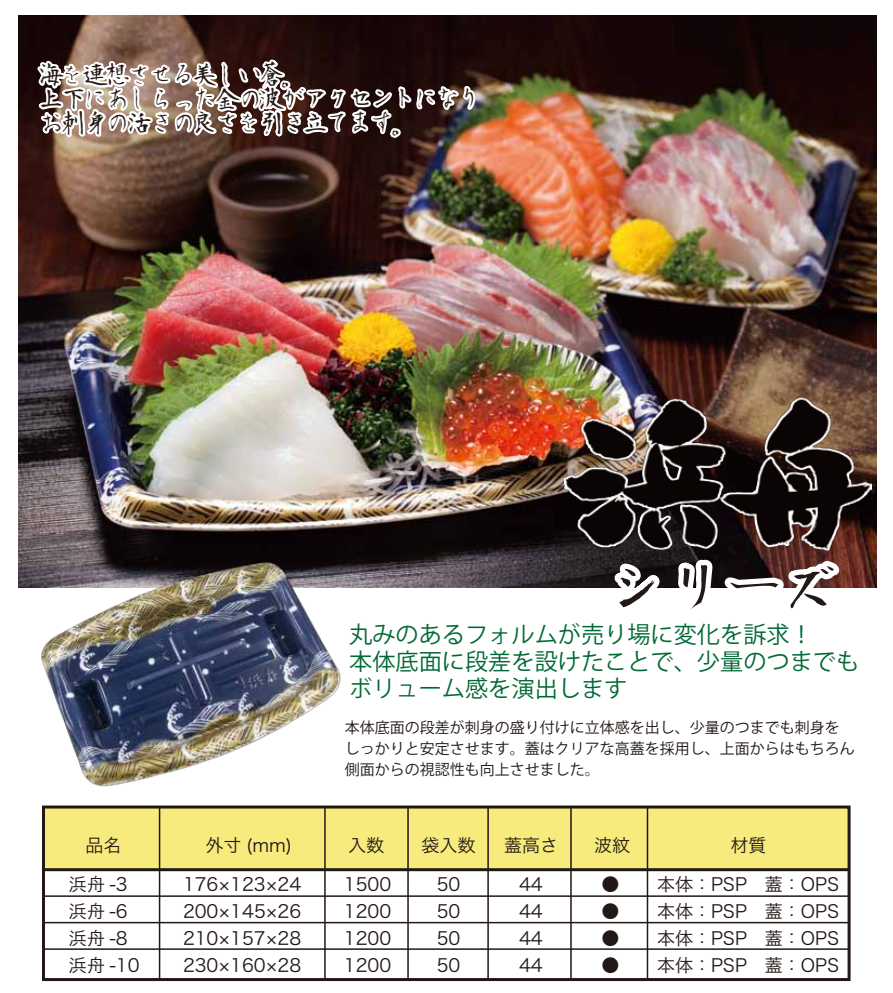
<style>
.page{position:relative;width:893px;height:993px;background:#fff}
.page>*{position:absolute;margin:0;border:0;box-sizing:border-box;transform-origin:0 0}
.t1{font:73.2px "Kouzan Brush Font OTF";color:#221815}
.t2{font:27.6px/23.9px "Kouzan Brush Font OTF";letter-spacing:-.2em;color:#221815}
.t3{font:23.25px/27px "Koz Go Pro";color:#006934}
.t4{font:18px/27px "Hira Kaku Pro W3";color:#221815;text-align:justify}
.t5{font:15px/21px "Koz Go Pro";color:#221815}
</style>
<div class="page">
<img style="left:19px;top:15px;width:858px;height:572px">
<div style="left:44px;top:807px;width:805px;height:63px;background:#f7eb7e"></div>
<svg style="left:571px;top:557px;width:279px;height:31px"></svg>
<div style="left:42px;top:806px;width:808px;height:175px;border:3px solid #221815"></div>
<hr style="left:44px;top:948px;width:805px;height:2px;background:#221815">
<hr style="left:44px;top:922px;width:805px;height:1px;background:#221815">
<hr style="left:44px;top:895px;width:805px;height:2px;background:#221815">
<hr style="left:44px;top:868px;width:805px;height:3px;background:#221815">
<hr style="left:570px;top:807px;width:2px;height:173px;background:#221815">
<hr style="left:647px;top:807px;width:1px;height:173px;background:#221815">
<hr style="left:487px;top:807px;width:2px;height:173px;background:#221815">
<hr style="left:407px;top:807px;width:2px;height:173px;background:#221815">
<hr style="left:324px;top:807px;width:2px;height:173px;background:#221815">
<hr style="left:159px;top:807px;width:1px;height:173px;background:#221815">
<svg style="left:18px;top:15px;width:460px;height:177px"></svg>
<img style="left:27px;top:561px;width:320px;height:226px">
<img style="left:565px;top:392px;width:306px;height:165px">
<h2 class="t2" style="left:38px;top:64px;width:448px">海を連想させる美しい蒼。<br>上下にあしらった金の波がアクセントになりお刺身の活きの良さを引き立てます。</h2>
<h1 class="t1" style="left:599px;top:553px;width:251px">シリーズ</h1>
<p class="t3" style="left:349px;top:622px;width:511px">丸みのあるフォルムが売り場に変化を訴求！<br>本体底面に段差を設けたことで、少量のつまでもボリューム感を演出します</p>
<p class="t5" style="left:345px;top:717px;width:511px">本体底面の段差が刺身の盛り付けに立体感を出し、少量のつまでも刺身をしっかりと安定させます。蓋はクリアな高蓋を採用し、上面からはもちろん側面からの視認性も向上させました。</p>
<p class="t4" style="left:85px;top:830px;width:37px">品名</p>
<p class="t4" style="left:206px;top:830px;width:88px">外寸 (mm)</p>
<p class="t4" style="left:348px;top:830px;width:38px">入数</p>
<p class="t4" style="left:422px;top:830px;width:55px">袋入数</p>
<p class="t4" style="left:504px;top:830px;width:55px">蓋高さ</p>
<p class="t4" style="left:594px;top:830px;width:37px">波紋</p>
<p class="t4" style="left:730px;top:830px;width:37px">材質</p>
<p class="t4" style="left:69px;top:869px;width:72px;text-align:left">浜舟 -3浜舟 -6浜舟 -8浜舟 -10</p>
<p class="t4" style="left:344px;top:869px;width:49px">1500<br>1200<br>1200<br>1200</p>
<p class="t4" style="left:437px;top:869px;width:25px">50<br>50<br>50<br>50</p>
<p class="t4" style="left:519px;top:869px;width:25px">44<br>44<br>44<br>44</p>
<p class="t4" style="left:601px;top:869px;width:19px">● ● ● ●</p>
<p class="t4" style="left:183px;top:869px;width:120px">176×123×24<br>200×145×26<br>210×157×28<br>230×160×28</p>
<p class="t4" style="left:657px;top:869px;width:184px">本体：PSP　蓋：OPS本体：PSP　蓋：OPS本体：PSP　蓋：OPS本体：PSP　蓋：OPS</p>
</div>
